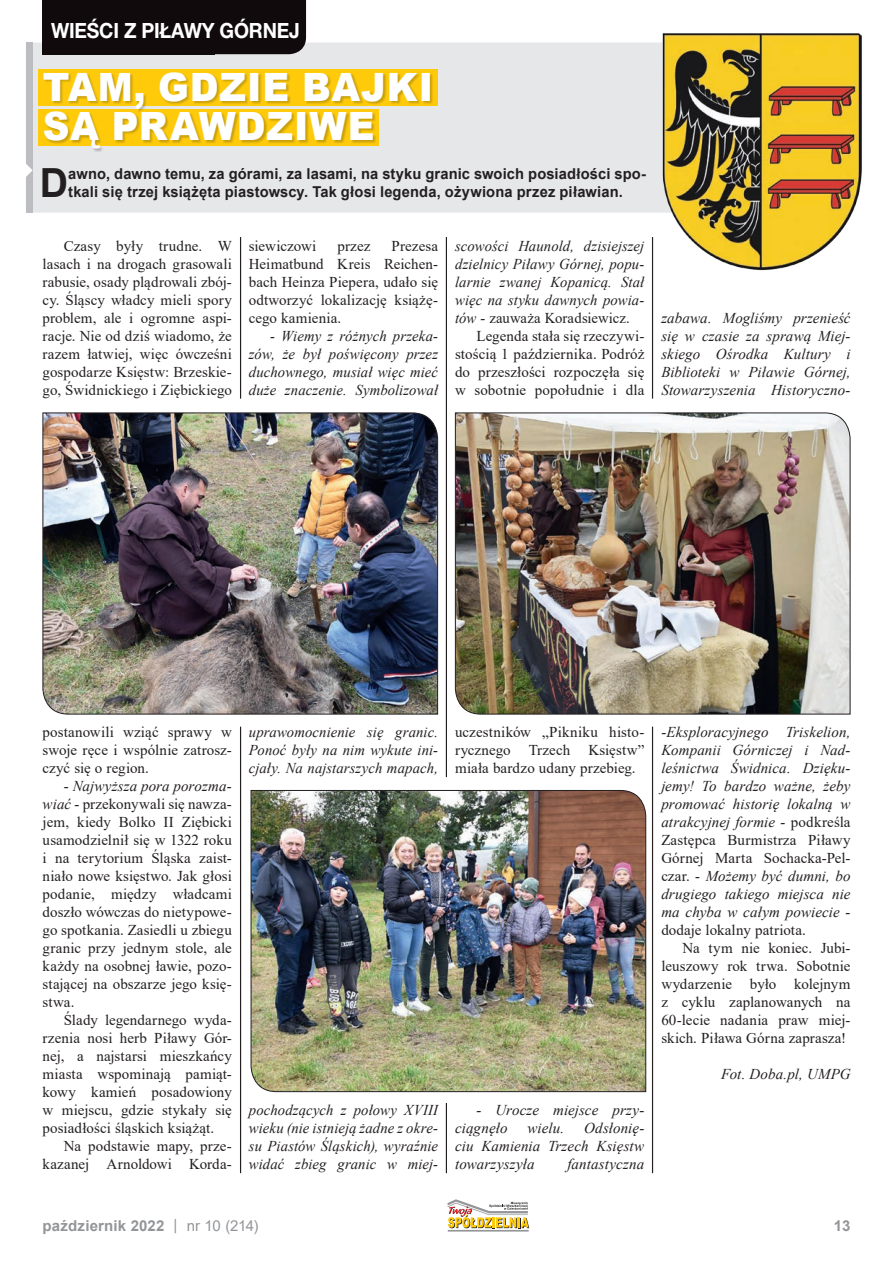
<style>
.page{position:relative;width:893px;height:1263px;background:#fff}
.page>*{position:absolute;margin:0;border:0;box-sizing:border-box;transform-origin:0 0}
.t1{font:700 40.2px "Arial";color:#231f20}
.t2{font:900 39px/39px "Arial";letter-spacing:.025em;color:#fff;scale:.95 1}
.t3{font:700 21px "Helvetica Neue LT Pro";letter-spacing:-.01em;color:#fff;scale:.92 1}
.t4{font:15px/18px "Times New Roman";letter-spacing:.005em;color:#231f20;text-align:justify}
.t5{font:italic 15px/18px "Times New Roman";letter-spacing:.005em;color:#231f20;text-align:justify}
.t6{font:700 15px/18px "Arial";letter-spacing:.01em;color:#231f20}
.t7{font:700 15px "Arial";letter-spacing:.01em;color:#939598}
.s1{font-style:italic}
.s2{font-style:normal}
.s3{font-weight:400}
</style>
<div class="page">
<hr style="left:448px;top:1230px;width:81px;height:1px;background:#939598">
<svg style="left:447px;top:1199px;width:82px;height:29px"></svg>
<div style="left:33px;top:43px;width:622px;height:170px;background:#e6e7e9"></div>
<div style="left:26px;top:43px;width:7px;height:170px;background:#bcbdc0"></div>
<svg style="left:26px;top:164px;width:7px;height:13px"></svg>
<div style="left:39px;top:69px;width:399px;height:37px;background:#feca0a"></div>
<div style="left:44px;top:73px;width:390px;height:79px;background:#231f20;opacity:.25"></div>
<hr style="left:446px;top:237px;width:1px;height:540px;background:#231f20">
<hr style="left:446px;top:1103px;width:1px;height:70px;background:#231f20">
<hr style="left:652px;top:237px;width:1px;height:162px;background:#231f20">
<hr style="left:652px;top:727px;width:1px;height:446px;background:#231f20">
<hr style="left:240px;top:237px;width:1px;height:162px;background:#231f20">
<hr style="left:240px;top:727px;width:1px;height:446px;background:#231f20">
<img style="left:42px;top:412px;width:396px;height:303px">
<img style="left:250px;top:790px;width:396px;height:302px">
<img style="left:455px;top:412px;width:396px;height:303px">
<div style="left:43px;top:0;width:263px;height:54px;background:#110a0c"></div>
<img style="left:655px;top:33px;width:207px;height:238px">
<h3 class="t3" style="left:51px;top:18px;width:272px">WIEŚCI Z PIŁAWY GÓRNEJ</h3>
<h2 class="t2" style="left:43px;top:67px;width:412px">TAM, GDZIE BAJKI<br>SĄ PRAWDZIWE</h2>
<h1 class="t1" style="left:40px;top:155px;width:30px">D</h1>
<p class="t6" style="left:68px;top:165px;width:579px">awno, dawno temu, za górami, za lasami, na styku granic swoich posiadłości spo&shy;tkali się trzej książęta piastowscy. Tak głosi legenda, ożywiona przez piławian.</p>
<p class="t4" style="left:43px;top:237px;width:191px;text-indent:21px">Czasy były trudne. W lasach i na drogach grasowali rabusie, osady plądrowali zbój&shy;cy. Śląscy władcy mieli spory problem, ale i ogromne aspi&shy;racje. Nie od dziś wiadomo, że razem łatwiej, więc ówcześni gospodarze Księstw: Brzeskie&shy;go, Świdnickiego i Ziębickiego</p>
<p class="t4" style="left:249px;top:237px;width:69px">siewiczowi</p>
<p class="t4" style="left:337px;top:237px;width:34px">przez</p>
<p class="t4" style="left:249px;top:237px;width:191px;text-indent:143px">Prezesa Heimatbund Kreis Reichen&shy;bach Heinza Piepera, udało się odtworzyć lokalizację książę&shy;cego kamienia.</p>
<p class="t5" style="left:249px;top:327px;width:191px;text-indent:21px">- Wiemy z różnych przeka&shy;zów, że był poświęcony przez duchownego, musiał więc mieć duże znaczenie. Symbolizował</p>
<p class="t5" style="left:455px;top:237px;width:191px">scowości Haunold, dzisiejszej</p>
<p class="t5" style="left:455px;top:255px;width:191px">dzielnicy Piławy Górnej, popu-</p>
<p class="t5" style="left:455px;top:273px;width:191px">larnie zwanej Kopanicą. Stał</p>
<p class="t5" style="left:455px;top:291px;width:191px">więc na styku dawnych powia-</p>
<p class="t4" style="left:455px;top:309px;width:176px"><span class="s1">tów -</span> zauważa Koradsiewicz.</p>
<p class="t4" style="left:476px;top:327px;width:169px">Legenda stała się rzeczywi-</p>
<p class="t4" style="left:455px;top:345px;width:191px">stością 1 października. Podróż</p>
<p class="t4" style="left:455px;top:363px;width:191px">do przeszłości rozpoczęła się</p>
<p class="t4" style="left:455px;top:381px;width:191px">w sobotnie popołudnie i dla</p>
<p class="t5" style="left:661px;top:309px;width:191px">zabawa. Mogliśmy przenieść się w czasie za sprawą Miej&shy;skiego Ośrodka Kultury i Biblioteki w Piławie Górnej, Stowarzyszenia Historyczno-</p>
<p class="t4" style="left:43px;top:723px;width:191px">postanowili wziąć sprawy w swoje ręce i wspólnie zatrosz&shy;czyć się o region.</p>
<p class="t4" style="left:43px;top:777px;width:191px;text-indent:21px"><span class="s1">- Najwyższa pora porozma&shy;wiać -</span> przekonywali się nawza&shy;jem, kiedy Bolko II Ziębicki usamodzielnił się w 1322 roku i na terytorium Śląska zaist&shy;niało nowe księstwo. Jak głosi podanie, między władcami doszło wówczas do nietypowe&shy;go spotkania. Zasiedli u zbiegu granic przy jednym stole, ale każdy na osobnej ławie, pozo&shy;stającej na obszarze jego księ&shy;stwa.</p>
<p class="t4" style="left:43px;top:1011px;width:191px;text-indent:21px">Ślady legendarnego wyda&shy;rzenia nosi herb Piławy Gór&shy;nej, a najstarsi mieszkańcy miasta wspominają pamiąt&shy;kowy kamień posadowiony w miejscu, gdzie stykały się posiadłości śląskich książąt.</p>
<p class="t4" style="left:43px;top:1137px;width:191px;text-align:right">Na podstawie mapy, prze&shy;kazanej Arnoldowi Korda-</p>
<p class="t5" style="left:249px;top:723px;width:191px">uprawomocnienie się granic.<br>Ponoć były na nim wykute ini&shy;cjały. Na najstarszych mapach,</p>
<p class="t5" style="left:249px;top:1101px;width:191px">pochodzących z połowy XVIII wieku (nie istnieją żadne z okre&shy;su Piastów Śląskich), wyraźnie widać zbieg granic w miej-</p>
<p class="t4" style="left:455px;top:723px;width:191px">uczestników „Pikniku histo&shy;rycznego Trzech Księstw” miała bardzo udany przebieg.</p>
<p class="t5" style="left:455px;top:1101px;width:191px;text-indent:21px">- Urocze miejsce przy&shy;ciągnęło</p>
<p class="t5" style="left:455px;top:1119px;width:191px;text-indent:129px">Odsłonię&shy;ciu Kamienia Trzech Księstw towarzyszyła</p>
<p class="t5" style="left:527px;top:1119px;width:38px">wielu.</p>
<p class="t5" style="left:567px;top:1155px;width:78px">fantastyczna</p>
<p class="t5" style="left:661px;top:723px;width:191px">-Eksploracyjnego Triskelion, Kompanii Górniczej i Nad&shy;leśnictwa Świdnica. Dzięku&shy;jemy! To bardzo ważne, żeby promować historię lokalną w atrakcyjnej formie - <span class="s2">podkreśla Zastępca Burmistrza Piławy Górnej Marta Sochacka-Pel&shy;czar.</span> - Możemy być dumni, bo drugiego takiego miejsca nie ma chyba w całym powiecie -</p>
<p class="t4" style="left:661px;top:921px;width:146px">dodaje lokalny patriota.</p>
<p class="t4" style="left:683px;top:939px;width:169px">Na tym nie koniec. Jubi-</p>
<p class="t4" style="left:661px;top:957px;width:191px">leuszowy rok trwa. Sobotnie</p>
<p class="t4" style="left:661px;top:975px;width:191px">wydarzenie było kolejnym</p>
<p class="t4" style="left:661px;top:993px;width:191px">z cyklu zaplanowanych na</p>
<p class="t4" style="left:661px;top:1011px;width:191px">60-lecie nadania praw miej-</p>
<p class="t4" style="left:661px;top:1029px;width:186px">skich. Piława Górna zaprasza!</p>
<p class="t5" style="left:721px;top:1065px;width:131px">Fot. Doba.pl, UMPG</p>
<p class="t7" style="left:43px;top:1215px;width:217px">październik 2022 <span class="s3">| nr 10 (214)</span></p>
<p class="t7" style="left:834px;top:1215px;width:18px">13</p>
</div>
